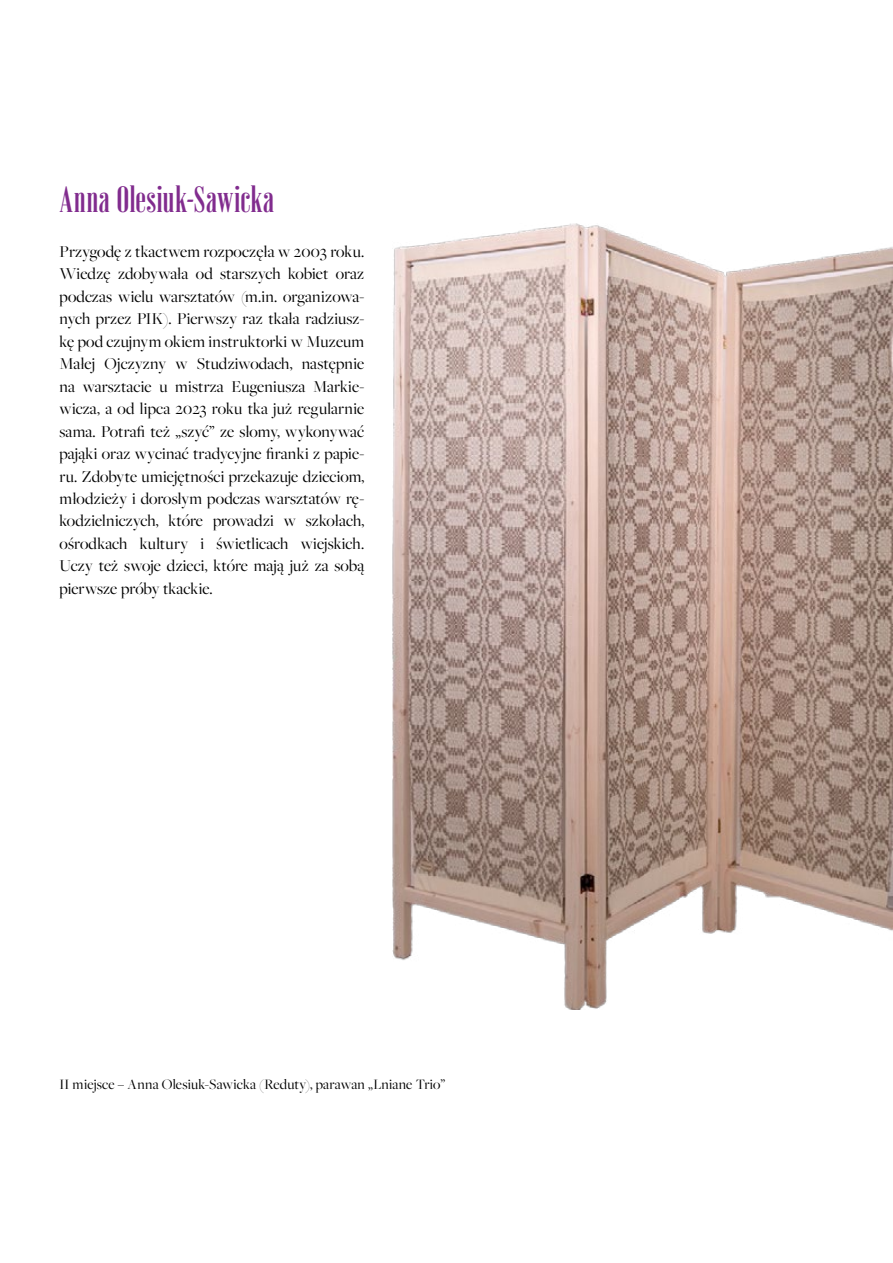
<style>
.page{position:relative;width:893px;height:1263px;background:#fff}
.page>*{position:absolute;margin:0;border:0;box-sizing:border-box;transform-origin:0 0}
.t1{font:700 37.5px "Vincente";letter-spacing:.015em;color:#812c8e}
.t2{font:17.25px/22.5px "Freight Big Pro";color:#000;text-align:justify}
.t3{font:15px "Freight Big Pro";letter-spacing:.01em;color:#000}
</style>
<div class="page">
<img style="left:393px;top:224px;width:500px;height:785px">
<h1 class="t1" style="left:60px;top:179px;width:216px">Anna Olesiuk-Sawicka</h1>
<p class="t2" style="left:60px;top:239px;width:306px">Przygodę z tkactwem rozpoczęła w 2003 roku.<br>Wiedzę zdobywała od starszych kobiet oraz podczas wielu warsztatów (m.in. organizowa&shy;nych przez PIK). Pierwszy raz tkała radziusz&shy;kę pod czujnym okiem instruktorki w Muzeum Małej Ojczyzny w Studziwodach, następnie na warsztacie u mistrza Eugeniusza Markie&shy;wicza, a od lipca 2023 roku tka już regularnie sama. Potrafi też „szyć” ze słomy, wykonywać pająki oraz wycinać tradycyjne firanki z papie&shy;ru. Zdobyte umiejętności przekazuje dzieciom, młodzieży i dorosłym podczas warsztatów rę&shy;kodzielniczych, które prowadzi w szkołach, ośrodkach kultury i świetlicach wiejskich.<br>Uczy też swoje dzieci, które mają już za sobą pierwsze próby tkackie.</p>
<p class="t3" style="left:60px;top:1074px;width:387px">II miejsce – Anna Olesiuk-Sawicka (Reduty), parawan „Lniane Trio”</p>
</div>
